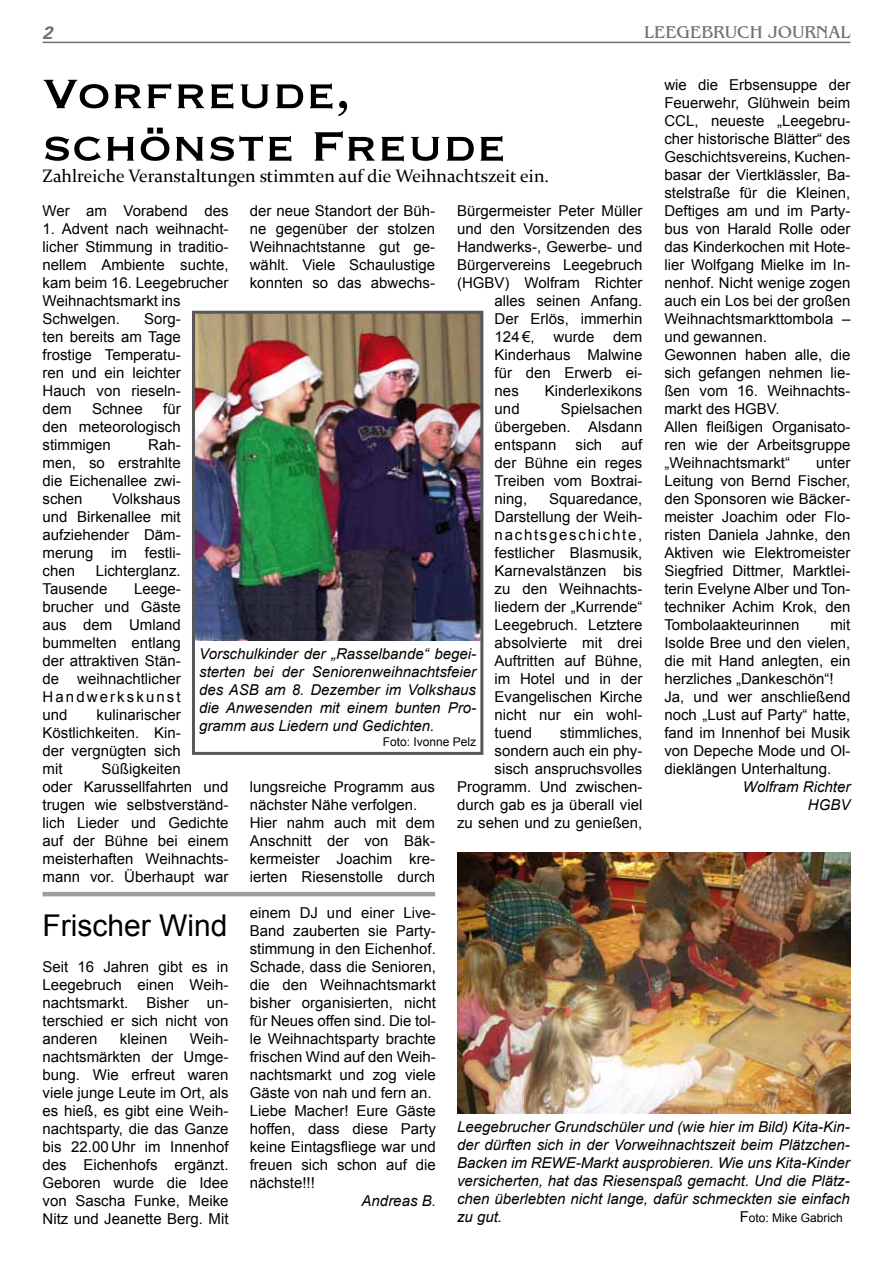
<style>
.page{position:relative;width:893px;height:1263px;background:#fff}
.page>*{position:absolute;margin:0;border:0;box-sizing:border-box;transform-origin:0 0}
.t1{font:54px/52.5px "Copperplate";color:#000}
.t2{font:30px "Arial";color:#000}
.t3{font:18px "Constantia";color:#000}
.t4{font:18px "Benguiat";color:#707172}
.t5{font:italic 700 18px "Univers";color:#707172}
.t6{font:15px/18px "Arial";color:#000;text-align:justify}
.t7{font:italic 15px/18px "Arial";color:#000;text-align:justify}
.t8{font:12px "Arial";color:#000}
.s1{font-size:15px}
</style>
<div class="page">
<hr style="left:43px;top:42px;width:807px;height:1px;background:#707172">
<hr style="left:43px;top:892px;width:392px;height:4px;background:#9c9e9f">
<img style="left:457px;top:853px;width:393px;height:261px">
<img style="left:196px;top:315px;width:283px;height:325px">
<div style="left:192px;top:311px;width:291px;height:444px;border:3px solid #58585a"></div>
<p class="t5" style="left:43px;top:22px;width:12px">2</p>
<p class="t4" style="left:644px;top:23px;width:208px">LEEGEBRUCH JOURNAL</p>
<h1 class="t1" style="left:43px;top:64px;width:465px">Vorfreude, schönste Freude</h1>
<p class="t3" style="left:43px;top:164px;width:508px">Zahlreiche Veranstaltungen stimmten auf die Weihnachtszeit ein.</p>
<p class="t6" style="left:43px;top:202px;width:188px">Wer am Vorabend des</p>
<p class="t6" style="left:43px;top:220px;width:188px;text-align:left">1. Advent nach weihnacht&shy;licher Stimmung in traditio&shy;nellem Ambiente suchte, kam beim 16. Leegebrucher<br>Weihnachtsmarkt ins<br>Schwelgen.</p>
<p class="t6" style="left:250px;top:202px;width:187px">der neue Standort der Büh&shy;ne gegenüber der stolzen Weihnachtstanne gut ge&shy;wählt. Viele Schaulustige konnten so das abwechs-</p>
<p class="t6" style="left:457px;top:202px;width:187px">Bürgermeister Peter Müller</p>
<p class="t6" style="left:457px;top:220px;width:187px">und den Vorsitzenden des</p>
<p class="t6" style="left:457px;top:238px;width:187px">Handwerks-, Gewerbe- und</p>
<p class="t6" style="left:457px;top:256px;width:187px">Bürgervereins Leegebruch</p>
<p class="t6" style="left:457px;top:274px;width:187px">(HGBV) Wolfram Richter</p>
<p class="t6" style="left:495px;top:292px;width:149px">alles seinen Anfang.</p>
<p class="t6" style="left:495px;top:310px;width:149px">Der Erlös, immerhin</p>
<p class="t6" style="left:495px;top:328px;width:42px">124 €,</p>
<p class="t6" style="left:553px;top:328px;width:42px">wurde</p>
<p class="t6" style="left:43px;top:310px;width:140px;text-indent:102px">Sorg&shy;ten bereits am Tage frostige Temperatu&shy;ren und ein leichter Hauch von rieseln&shy;dem</p>
<p class="t6" style="left:495px;top:328px;width:149px;text-indent:119px">dem Kinderhaus Malwine für den Erwerb ei&shy;nes</p>
<p class="t6" style="left:545px;top:382px;width:99px">Kinderlexikons</p>
<p class="t6" style="left:43px;top:400px;width:140px;text-indent:121px">für den meteorologisch stimmigen</p>
<p class="t6" style="left:92px;top:400px;width:52px">Schnee</p>
<p class="t6" style="left:495px;top:400px;width:149px;text-indent:66px">Spielsachen übergeben. Alsdann entspann</p>
<p class="t6" style="left:495px;top:400px;width:27px">und</p>
<p class="t6" style="left:495px;top:436px;width:149px;text-indent:127px">auf der Bühne ein reges Treiben vom Boxtrai&shy;ning,</p>
<p class="t6" style="left:43px;top:436px;width:140px;text-indent:106px">Rah&shy;men, so erstrahlte die Eichenallee zwi&shy;schen</p>
<p class="t6" style="left:576px;top:436px;width:28px">sich</p>
<p class="t6" style="left:495px;top:490px;width:149px;text-indent:54px">Squaredance, Darstellung der Weih&shy;nachtsgeschichte, festlicher Blasmusik, Karnevalstänzen bis zu den Weihnachts&shy;liedern der „Kurrende“ Leegebruch. Letztere absolvierte mit drei Auftritten auf Bühne, im Hotel und in der Evangelischen Kirche nicht nur ein wohl&shy;tuend</p>
<p class="t6" style="left:43px;top:490px;width:140px;text-indent:70px">Volkshaus und Birkenallee mit aufziehender Däm&shy;merung im festli&shy;chen</p>
<p class="t6" style="left:43px;top:562px;width:140px;text-indent:53px">Lichterglanz.<br>Tausende</p>
<p class="t6" style="left:43px;top:580px;width:140px;text-indent:91px">Leege&shy;brucher und Gäste aus dem Umland bummelten entlang der attraktiven Stän&shy;de weihnachtlicher Handwerkskunst und</p>
<p class="t7" style="left:199px;top:645px;width:278px">Vorschulkinder der „Rasselbande“ begei&shy;sterten bei der Seniorenweihnachtsfeier des ASB am 8. Dezember im Volkshaus die Anwesenden mit einem bunten Pro&shy;gramm aus Liedern und Gedichten.</p>
<p class="t8" style="left:383px;top:734px;width:95px">Foto: Ivonne Pelz</p>
<p class="t6" style="left:43px;top:706px;width:140px;text-indent:54px">kulinarischer Köstlichkeiten. Kin&shy;der vergnügten sich mit</p>
<p class="t6" style="left:457px;top:724px;width:187px;text-align:right">stimmliches,<br>sondern auch ein phy&shy;sisch anspruchsvolles<br>Programm. Und zwischen&shy;durch gab es ja überall viel zu sehen und zu genießen,</p>
<p class="t6" style="left:43px;top:760px;width:188px;text-align:left;text-indent:59px">Süßigkeiten<br>oder Karussellfahrten und trugen wie selbstverständ&shy;lich Lieder und Gedichte auf der Bühne bei einem meisterhaften Weihnachts&shy;mann vor. Überhaupt war</p>
<p class="t6" style="left:250px;top:778px;width:187px;text-align:left">lungsreiche Programm aus nächster Nähe verfolgen.<br>Hier nahm auch mit dem<br>Anschnitt der von Bäc&shy;kermeister Joachim kre&shy;ierten Riesenstolle durch</p>
<p class="t6" style="left:664px;top:76px;width:188px;text-align:left">wie die Erbsensuppe der<br>Feuerwehr, Glühwein beim<br>CCL, neueste „Leegebru&shy;cher historische Blätter“ des<br>Geschichtsvereins, Kuchen&shy;basar der Viertklässler, Ba&shy;stelstraße für die Kleinen,<br>Deftiges am und im Party&shy;bus von Harald Rolle oder das Kinderkochen mit Hote&shy;lier Wolfgang Mielke im In&shy;nenhof. Nicht wenige zogen auch ein Los bei der großen<br>Weihnachtsmarkttombola – und gewannen.<br>Gewonnen haben alle, die sich gefangen nehmen lie&shy;ßen vom 16. Weihnachts&shy;markt des HGBV.<br>Allen fleißigen Organisato&shy;ren wie der Arbeitsgruppe „Weihnachtsmarkt“</p>
<p class="t6" style="left:664px;top:454px;width:188px;text-indent:152px">unter Leitung von Bernd Fischer, den Sponsoren wie Bäcker&shy;meister Joachim oder Flo&shy;risten Daniela Jahnke, den Aktiven wie Elektromeister Siegfried Dittmer, Marktlei&shy;terin Evelyne Alber und Ton&shy;techniker Achim Krok, den Tombolaakteurinnen</p>
<p class="t6" style="left:664px;top:616px;width:188px;text-align:left;text-indent:166px">mit<br>Isolde Bree und den vielen, die mit Hand anlegten, ein herzliches „Dankeschön“!<br>Ja, und wer anschließend noch „Lust auf Party“ hatte, fand im Innenhof bei Musik von Depeche Mode und Ol&shy;dieklängen Unterhaltung.</p>
<p class="t7" style="left:743px;top:778px;width:109px;text-align:right">Wolfram Richter<br>HGBV</p>
<h2 class="t2" style="left:43px;top:906px;width:187px">Frischer Wind</h2>
<p class="t6" style="left:43px;top:958px;width:188px">Seit 16 Jahren gibt es in Leegebruch einen Weih&shy;nachtsmarkt. Bisher un&shy;terschied er sich nicht von anderen</p>
<p class="t6" style="left:43px;top:1030px;width:188px;text-indent:147px">Weih&shy;nachtsmärkten der Umge&shy;bung. Wie erfreut waren viele junge Leute im Ort, als es hieß, es gibt eine Weih&shy;nachtsparty, die das Ganze bis 22.00 Uhr im Innenhof des Eichenhofs ergänzt.<br>Geboren wurde die Idee von Sascha Funke, Meike Nitz und Jeanette Berg. Mit</p>
<p class="t6" style="left:120px;top:1030px;width:49px">kleinen</p>
<p class="t6" style="left:250px;top:904px;width:188px;text-align:left">einem DJ und einer Live-<br>Band zauberten sie Party&shy;stimmung in den Eichenhof.<br>Schade, dass die Senioren, die den Weihnachtsmarkt bisher organisierten, nicht für Neues offen sind. Die tol&shy;le Weihnachtsparty brachte frischen Wind auf den Weih&shy;nachtsmarkt und zog viele<br>Gäste von nah und fern an.<br>Liebe Macher! Eure Gäste hoffen, dass diese Party keine Eintagsfliege war und freuen sich schon auf die nächste!!!</p>
<p class="t7" style="left:362px;top:1192px;width:76px">Andreas B.</p>
<p class="t7" style="left:457px;top:1118px;width:394px">Leegebrucher Grundschüler und (wie hier im Bild) Kita-Kin&shy;der dürften sich in der Vorweihnachtszeit beim Plätzchen-Backen im REWE-Markt ausprobieren. Wie uns Kita-Kinder versicherten, hat das Riesenspaß gemacht. Und die Plätz&shy;chen überlebten nicht lange, dafür schmeckten sie einfach zu gut.</p>
<p class="t8" style="left:740px;top:1210px;width:105px"><span class="s1">F</span>oto: Mike Gabrich</p>
</div>
